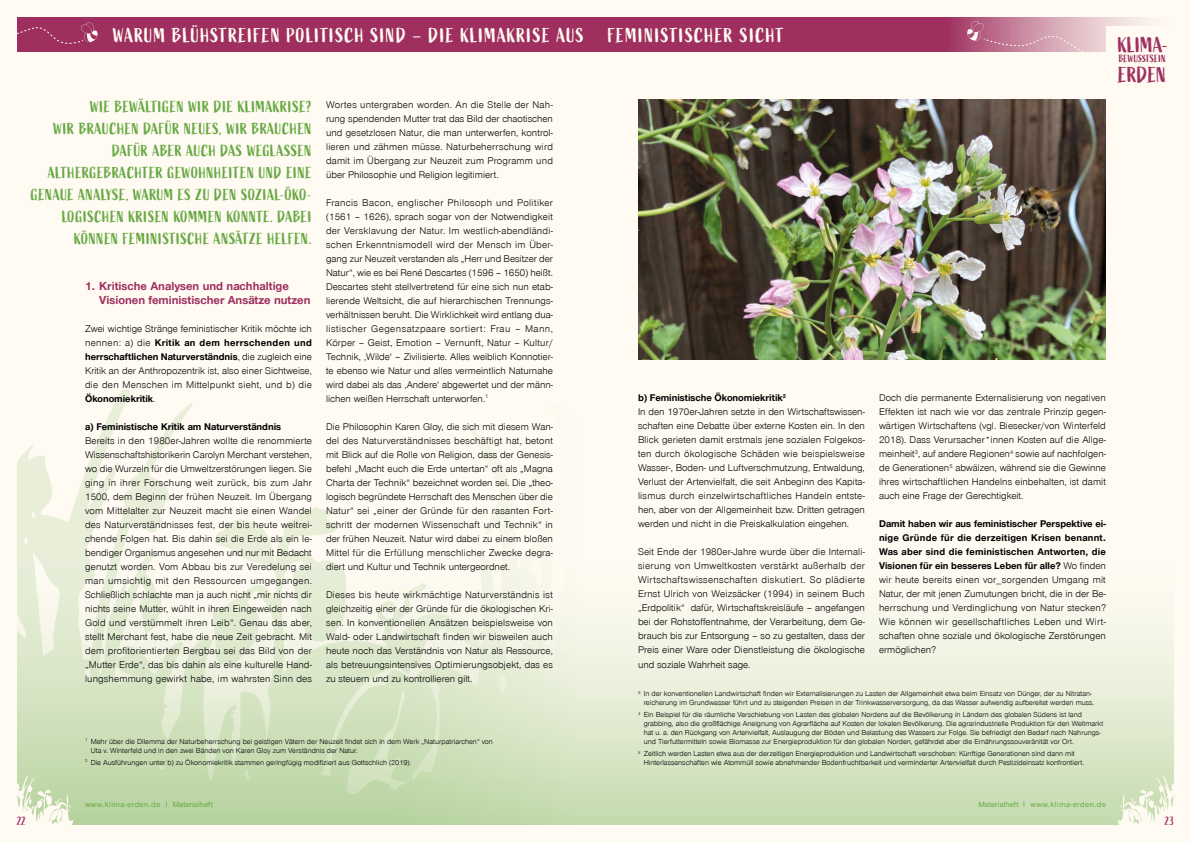
<style>
.page{position:relative;width:1191px;height:842px;background:#fff}
.page>*{position:absolute;margin:0;border:0;box-sizing:border-box;transform-origin:0 0}
.t1{font:21.7px "Active";color:#9e2f5f}
.t2{font:21.4px "Active";letter-spacing:.005em;color:#9e2f5f}
.Starttext{font:20px "Active";letter-spacing:.045em;color:#fffbf3}
.Starttext-2{font:16px/22px "Active";letter-spacing:.025em;color:#68a944;text-align:right}
.Zwischenüberschrift{font:700 12px/14px "Nordelbica";color:#9e2f5f}
.Copy{font:12px "Active";color:#9e2f5f}
.t3{font:10.4px "Active";letter-spacing:.005em;color:#9e2f5f}
.Copy-2{font:10px/14px "Nordelbica";letter-spacing:.005em;color:#000;text-align:justify}
.Copy-3{font:700 10px "Nordelbica";color:#000}
.Copy-4{font:500 8px "Nordelbica";letter-spacing:.035em;color:#68a944}
.Fussnoten{font:7.5px/9px "Nordelbica";color:#000}
.s1{font-weight:700}
</style>
<div class="page">
<div style="left:595px;top:0;width:596px;height:842px;background:#fffbf3"></div>
<div style="left:595px;top:541px;width:579px;height:284px;background:linear-gradient(to bottom,#fffffd,#c9ddb5)"></div>
<div style="left:595px;top:17px;width:579px;height:34px;background:#9e2f5f"></div>
<div style="left:1106px;top:26px;width:75px;height:67px;background:#fffbf3"></div>
<svg style="left:1116px;top:775px;width:58px;height:50px"></svg>
<svg style="left:967px;top:21px;width:127px;height:31px;background:#cd94a8"></svg>
<div style="left:0;top:0;width:595px;height:842px;background:#fffbf3"></div>
<div style="left:17px;top:541px;width:578px;height:284px;background:linear-gradient(to bottom,#fffffd,#c9ddb5)"></div>
<svg style="left:17px;top:389px;width:561px;height:436px"></svg>
<div style="left:17px;top:17px;width:578px;height:34px;background:#9e2f5f"></div>
<svg style="left:17px;top:22px;width:81px;height:22px"></svg>
<svg style="left:17px;top:775px;width:57px;height:50px"></svg>
<img style="left:638px;top:100px;width:468px;height:259px">
<p class="Starttext" style="left:113px;top:24px;width:672px">WARUM BLÜHSTREIFEN POLITISCH SIND – DIE KLIMAKRISE AUS FEMINISTISCHER SICHT</p>
<p class="Starttext-2" style="left:90px;top:97px;width:223px">WIE BEWÄLTIGEN WIR DIE KLIMAKRISE?</p>
<p class="Starttext-2" style="left:54px;top:119px;width:260px">WIR BRAUCHEN DAFÜR NEUES, WIR BRAUCHEN<br>DAFÜR ABER AUCH DAS WEGLASSEN</p>
<p class="Starttext-2" style="left:31px;top:163px;width:282px">ALTHERGEBRACHTER GEWOHNHEITEN UND EINE GENAUE ANALYSE, WARUM ES ZU DEN SOZIAL-ÖKO-LOGISCHEN KRISEN KOMMEN KONNTE. DABEI KÖNNEN FEMINISTISCHE ANSÄTZE HELFEN.</p>
<p class="Zwischenüberschrift" style="left:99px;top:279px;width:213px;text-indent:-14px">1. Kritische Analysen und nachhaltige<br>Visionen feministischer Ansätze nutzen</p>
<p class="Copy-2" style="left:85px;top:322px;width:228px">Zwei wichtige Stränge feministischer Kritik möchte ich nennen: a) die <span class="s1">Kritik an dem herrschenden und herrschaftlichen Naturverständnis</span>, die zugleich eine Kritik an der Anthropozentrik ist, also einer Sichtweise, die den Menschen im Mittelpunkt sieht, und b) die <span class="s1">Ökonomiekritik</span>.</p>
<p class="Copy-3" style="left:85px;top:421px;width:198px">a) Feministische Kritik am Naturverständnis</p>
<p class="Copy-2" style="left:85px;top:434px;width:228px">Bereits in den 1980er-Jahren wollte die renommierte Wissenschaftshistorikerin Carolyn Merchant verstehen, wo die Wurzeln für die Umweltzerstörungen liegen. Sie ging in ihrer Forschung weit zurück, bis zum Jahr 1500, dem Beginn der frühen Neuzeit. Im Übergang vom Mittelalter zur Neuzeit macht sie einen Wandel des Naturverständnisses fest, der bis heute weitrei&shy;chende Folgen hat. Bis dahin sei die Erde als ein le&shy;bendiger Organismus angesehen und nur mit Bedacht genutzt worden. Vom Abbau bis zur Veredelung sei man umsichtig mit den Ressourcen umgegangen.<br>Schließlich schlachte man ja auch nicht „mir nichts dir nichts seine Mutter, wühlt in ihren Eingeweiden nach Gold und verstümmelt ihren Leib“. Genau das aber, stellt Merchant fest, habe die neue Zeit gebracht. Mit dem profitorientierten Bergbau sei das Bild von der „Mutter Erde“, das bis dahin als eine kulturelle Hand&shy;lungshemmung gewirkt habe, im wahrsten Sinn des</p>
<p class="Copy-2" style="left:326px;top:97px;width:228px">Wortes untergraben worden. An die Stelle der Nah&shy;rung spendenden Mutter trat das Bild der chaotischen und gesetzlosen Natur, die man unterwerfen, kontrol&shy;lieren und zähmen müsse. Naturbeherrschung wird damit im Übergang zur Neuzeit zum Programm und über Philosophie und Religion legitimiert.</p>
<p class="Copy-2" style="left:326px;top:195px;width:228px">Francis Bacon, englischer Philosoph und Politiker (1561 – 1626), sprach sogar von der Notwendigkeit der Versklavung der Natur. Im westlich-abendländi&shy;schen Erkenntnismodell wird der Mensch im Über&shy;gang zur Neuzeit verstanden als „Herr und Besitzer der Natur“, wie es bei René Descartes (1596 – 1650) heißt.<br>Descartes steht stellvertretend für eine sich nun etab&shy;lierende Weltsicht, die auf hierarchischen Trennungs&shy;verhältnissen beruht. Die Wirklichkeit wird entlang dua&shy;listischer Gegensatzpaare sortiert: Frau – Mann, Körper – Geist, Emotion – Vernunft, Natur – Kultur/ Technik, ‚Wilde‘ – Zivilisierte. Alles weiblich Konnotier&shy;te ebenso wie Natur und alles vermeintlich Naturnahe wird dabei als das ‚Andere‘ abgewertet und der männ&shy;lichen weißen Herrschaft unterworfen.<sup>1</sup></p>
<p class="Copy-2" style="left:326px;top:419px;width:228px">Die Philosophin Karen Gloy, die sich mit diesem Wan&shy;del des Naturverständnisses beschäftigt hat, betont mit Blick auf die Rolle von Religion, dass der Genesis&shy;befehl „Macht euch die Erde untertan“ oft als „Magna Charta der Technik“ bezeichnet worden sei. Die „theo&shy;logisch begründete Herrschaft des Menschen über die Natur“ sei „einer der Gründe für den rasanten Fort&shy;schritt der modernen Wissenschaft und Technik“ in der frühen Neuzeit. Natur wird dabei zu einem bloßen Mittel für die Erfüllung menschlicher Zwecke degra&shy;diert und Kultur und Technik untergeordnet.</p>
<p class="Copy-2" style="left:326px;top:587px;width:228px">Dieses bis heute wirkmächtige Naturverständnis ist gleichzeitig einer der Gründe für die ökologischen Kri&shy;sen. In konventionellen Ansätzen beispielsweise von Wald- oder Landwirtschaft finden wir bisweilen auch heute noch das Verständnis von Natur als Ressource, als betreuungsintensives Optimierungsobjekt, das es zu steuern und zu kontrollieren gilt.</p>
<p class="Copy-3" style="left:638px;top:392px;width:150px">b) Feministische Ökonomiekritik<sup>2</sup></p>
<p class="Copy-2" style="left:638px;top:405px;width:228px">In den 1970er-Jahren setzte in den Wirtschaftswissen&shy;schaften eine Debatte über externe Kosten ein. In den Blick gerieten damit erstmals jene sozialen Folgekos&shy;ten durch ökologische Schäden wie beispielsweise Wasser-, Boden- und Luftverschmutzung, Entwaldung, Verlust der Artenvielfalt, die seit Anbeginn des Kapita&shy;lismus durch einzelwirtschaftliches Handeln entste&shy;hen, aber von der Allgemeinheit bzw. Dritten getragen werden und nicht in die Preiskalkulation eingehen.</p>
<p class="Copy-2" style="left:638px;top:545px;width:228px">Seit Ende der 1980er-Jahre wurde über die Internali&shy;sierung von Umweltkosten verstärkt außerhalb der Wirtschaftswissenschaften diskutiert. So plädierte Ernst Ulrich von Weizsäcker (1994) in seinem Buch „Erdpolitik“ dafür, Wirtschaftskreisläufe – angefangen bei der Rohstoffentnahme, der Verarbeitung, dem Ge&shy;brauch bis zur Entsorgung – so zu gestalten, dass der Preis einer Ware oder Dienstleistung die ökologische und soziale Wahrheit sage.</p>
<p class="Copy-2" style="left:879px;top:391px;width:228px">Doch die permanente Externalisierung von negativen Effekten ist nach wie vor das zentrale Prinzip gegen&shy;wärtigen Wirtschaftens (vgl. Biesecker/von Winterfeld 2018). Dass Verursacher*innen Kosten auf die Allge&shy;meinheit<sup>3</sup>, auf andere Regionen<sup>4</sup> sowie auf nachfolgen&shy;de Generationen<sup>5</sup> abwälzen, während sie die Gewinne ihres wirtschaftlichen Handelns einbehalten, ist damit auch eine Frage der Gerechtigkeit.</p>
<p class="Copy-2" style="left:879px;top:517px;width:228px;text-align:left"><span class="s1">Damit haben wir aus feministischer Perspektive ei&shy;nige Gründe für die derzeitigen Krisen benannt.<br>Was aber sind die feministischen Antworten, die Visionen für ein besseres Leben für alle?</span> Wo finden wir heute bereits einen vor_sorgenden Umgang mit Natur, der mit jenen Zumutungen bricht, die in der Be&shy;herrschung und Verdinglichung von Natur stecken?<br>Wie können wir gesellschaftliches Leben und Wirt&shy;schaften ohne soziale und ökologische Zerstörungen ermöglichen?</p>
<p class="Fussnoten" style="left:85px;top:737px;width:409px"><sup>1</sup> Mehr über die Dilemma der Naturbeherrschung bei geistigen Vätern der Neuzeit findet sich in dem Werk „Naturpatriarchen“ von</p>
<p class="Fussnoten" style="left:91px;top:746px;width:269px">Uta v. Winterfeld und in den zwei Bänden von Karen Gloy zum Verständnis der Natur.</p>
<p class="Fussnoten" style="left:85px;top:758px;width:328px"><sup>2</sup> Die Ausführungen unter b) zu Ökonomiekritik stammen geringfügig modifiziert aus Gottschlich (2019).</p>
<p class="Fussnoten" style="left:638px;top:689px;width:455px"><sup>3</sup> In der konventionellen Landwirtschaft finden wir Externalisierungen zu Lasten der Allgemeinheit etwa beim Einsatz von Dünger, der zu Nitratan-</p>
<p class="Fussnoten" style="left:643px;top:698px;width:452px">reicherung im Grundwasser führt und zu steigenden Preisen in der Trinkwasserversorgung, da das Wasser aufwendig aufbereitet werden muss.</p>
<p class="Fussnoten" style="left:643px;top:710px;width:461px;text-indent:-6px"><sup>4</sup> Ein Beispiel für die räumliche Verschiebung von Lasten des globalen Nordens auf die Bevölkerung in Ländern des globalen Südens ist land grabbing, also die großflächige Aneignung von Agrarfläche auf Kosten der lokalen Bevölkerung. Die agrarindustrielle Produktion für den Weltmarkt hat u. a. den Rückgang von Artenvielfalt, Auslaugung der Böden und Belastung des Wassers zur Folge. Sie befriedigt den Bedarf nach Nahrungs&shy;und Tierfuttermitteln sowie Biomasse zur Energieproduktion für den globalen Norden, gefährdet aber die Ernährungssouveränität vor Ort.</p>
<p class="Fussnoten" style="left:638px;top:749px;width:438px"><sup>5</sup> Zeitlich werden Lasten etwa aus der derzeitigen Energieproduktion und Landwirtschaft verschoben: Künftige Generationen sind dann mit</p>
<p class="Fussnoten" style="left:643px;top:758px;width:442px">Hinterlassenschaften wie Atommüll sowie abnehmender Bodenfruchtbarkeit und verminderter Artenvielfalt durch Pestizideinsatz konfrontiert.</p>
<h2 class="t2" style="left:1117px;top:33px;width:52px">KLIMA-</h2>
<h1 class="t1" style="left:1118px;top:62px;width:50px">ERDEN</h1>
<p class="t3" style="left:1118px;top:53px;width:49px">BEWUSSTSEIN</p>
<p class="Copy" style="left:17px;top:814px;width:10px">22</p>
<p class="Copy-4" style="left:85px;top:800px;width:129px">www.klima-erden.de I Materialheft</p>
<p class="Copy-4" style="left:978px;top:800px;width:129px">Materialheft I www.klima-erden.de</p>
<p class="Copy" style="left:1165px;top:814px;width:10px">23</p>
</div>
